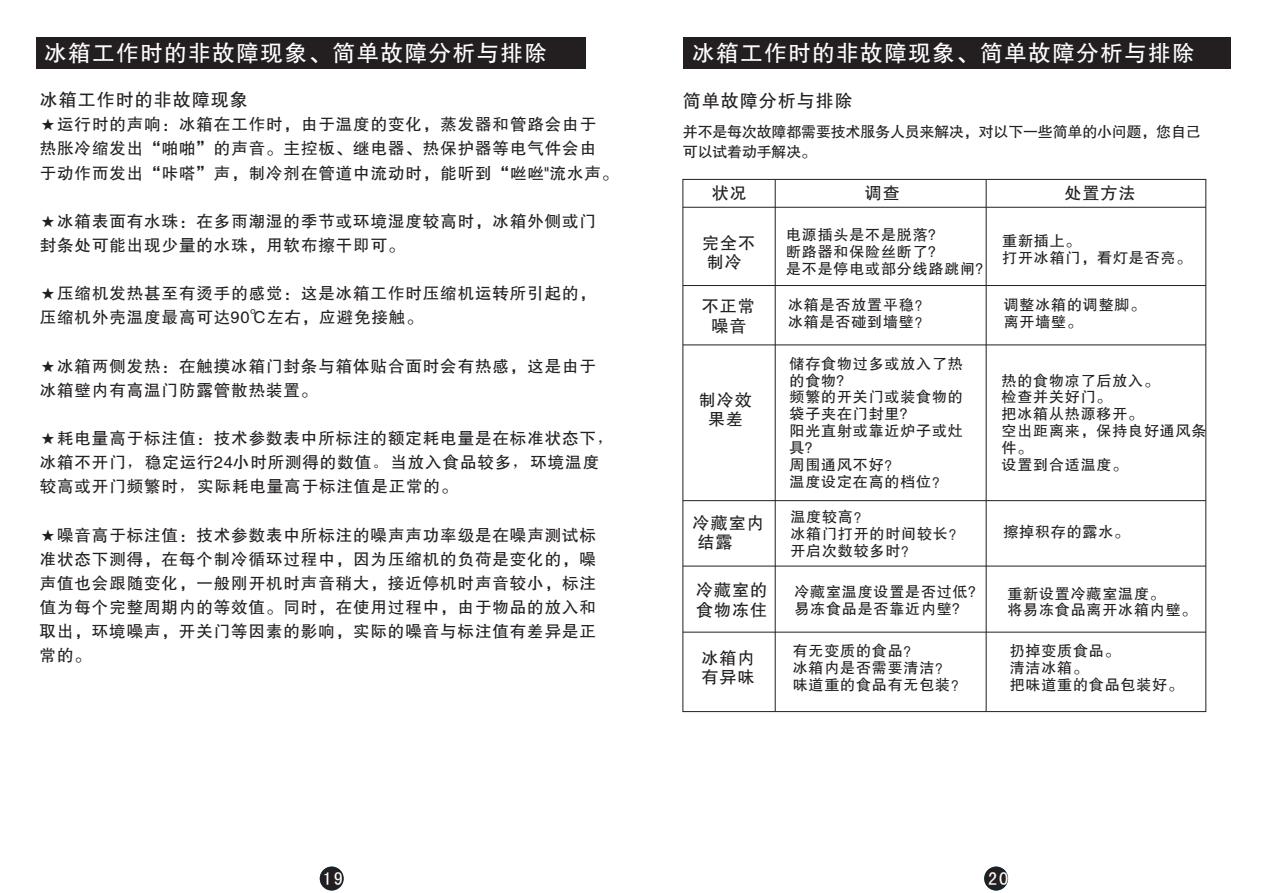
<style>
.page{position:relative;width:1263px;height:893px;background:#fff}
.page>*{position:absolute;margin:0;border:0;box-sizing:border-box;transform-origin:0 0}
.t1{font:22.8px "FZHTJW GB1 0";letter-spacing:.055em;color:#fff}
.t2{font:18.45px "Sim Hei";color:#fff}
.t3{font:18px "FZHTJW GB1 0";letter-spacing:.055em;color:#231f20}
.t4{font:17.1px/19.2px "FZHTJW GB1 0";letter-spacing:.055em;color:#231f20}
.t5{font:16.5px/24.2px "FZHTJW GB1 0";letter-spacing:.055em;color:#231f20}
.t6{font:15px/16.8px "FZHTJW GB1 0";letter-spacing:.055em;color:#231f20}
.t7{font:15px/20.2px "FZHTJW GB1 0";letter-spacing:-.015em;color:#231f20}
.s1{font-family:"Sim Sun"}
</style>
<div class="page">
<div style="left:320px;top:867px;width:24px;height:23px;background:#231f20;border-radius:50%"></div>
<div style="left:36px;top:37px;width:550px;height:32px;background:#231f20"></div>
<div style="left:683px;top:37px;width:548px;height:32px;background:#231f20"></div>
<hr style="left:683px;top:285px;width:523px;height:1px;background:#231f20">
<hr style="left:683px;top:207px;width:523px;height:1px;background:#231f20">
<hr style="left:775px;top:179px;width:1px;height:533px;background:#231f20">
<hr style="left:986px;top:179px;width:1px;height:533px;background:#231f20">
<hr style="left:683px;top:345px;width:523px;height:1px;background:#231f20">
<hr style="left:683px;top:500px;width:523px;height:1px;background:#231f20">
<hr style="left:683px;top:566px;width:523px;height:1px;background:#231f20">
<hr style="left:683px;top:632px;width:523px;height:1px;background:#231f20">
<div style="left:984px;top:867px;width:24px;height:23px;background:#231f20;border-radius:50%"></div>
<h1 class="t1" style="left:44px;top:41px;width:504px">冰箱工作时的非故障现象、简单故障分析与排除</h1>
<p class="t3" style="left:40px;top:90px;width:209px">冰箱工作时的非故障现象</p>
<p class="t5" style="left:40px;top:113px;width:580px">★运行时的声响：冰箱在工作时，由于温度的变化，蒸发器和管路会由于<br>热胀冷缩发出“啪啪”的声音。主控板、继电器、热保护器等电气件会由<br>于动作而发出“咔嗒”声，制冷剂在管道中流动时，能听到“咝咝"流水声。</p>
<p class="t5" style="left:40px;top:209px;width:558px">★冰箱表面有水珠：在多雨潮湿的季节或环境湿度较高时，冰箱外侧或门封条处可能出现少量的水珠，用软布擦干即可。</p>
<p class="t5" style="left:40px;top:282px;width:558px">★压缩机发热甚至有烫手的感觉：这是冰箱工作时压缩机运转所引起的，压缩机外壳温度最高可达90℃左右，应避免接触。</p>
<p class="t5" style="left:40px;top:354px;width:558px">★冰箱两侧发热：在触摸冰箱门封条与箱体贴合面时会有热感，这是由于冰箱壁内有高温门防露管散热装置。</p>
<p class="t5" style="left:40px;top:426px;width:575px">★耗电量高于标注值：技术参数表中所标注的额定耗电量是在标准状态下<span class="s1">，</span>冰箱不开门<span class="s1">，</span>稳定运行24小时所测得的数值<span class="s1">。</span>当放入食品较多<span class="s1">，</span>环境温度较高或开门频繁时<span class="s1">，</span>实际耗电量高于标注值是正常的。</p>
<p class="t5" style="left:40px;top:523px;width:558px;text-align:justify">★噪音高于标注值：技术参数表中所标注的噪声声功率级是在噪声测试标准状态下测得，在每个制冷循环过程中，因为压缩机的负荷是变化的，噪声值也会跟随变化，一般刚开机时声音稍大，接近停机时声音较小，标注值为每个完整周期内的等效值。同时，在使用过程中，由于物品的放入和取出，环境噪声，开关门等因素的影响，实际的噪音与标注值有差异是正常的。</p>
<p class="t2" style="left:323px;top:869px;width:22px">19</p>
<h1 class="t1" style="left:692px;top:41px;width:504px">冰箱工作时的非故障现象、简单故障分析与排除</h1>
<p class="t3" style="left:683px;top:91px;width:171px">简单故障分析与排除</p>
<p class="t7" style="left:683px;top:122px;width:519px">并不是每次故障都需要技术服务人员来解决，对以下一些简单的小问题，您自己可以试着动手解决。</p>
<p class="t4" style="left:712px;top:184px;width:37px">状况</p>
<p class="t4" style="left:865px;top:184px;width:37px">调查</p>
<p class="t4" style="left:1064px;top:184px;width:73px">处置方法</p>
<p class="t4" style="left:702px;top:234px;width:55px">完全不制冷</p>
<p class="t6" style="left:786px;top:227px;width:199px">电源插头是不是脱落?<br>断路器和保险丝断了?<br>是不是停电或部分线路跳闸?</p>
<p class="t6" style="left:1002px;top:233px;width:191px">重新插上。<br>打开冰箱门，看灯是否亮。</p>
<p class="t4" style="left:702px;top:297px;width:55px;text-align:center">不正常噪音</p>
<p class="t4" style="left:699px;top:391px;width:54px;text-align:center">制冷效果差</p>
<p class="t6" style="left:788px;top:296px;width:143px">冰箱是否放置平稳？冰箱是否碰到墙壁？</p>
<p class="t6" style="left:1004px;top:297px;width:143px">调整冰箱的调整脚。离开墙壁。</p>
<p class="t6" style="left:789px;top:355px;width:175px">储存食物过多或放入了热的食物?<br>频繁的开关门或装食物的袋子夹在门封里?<br>阳光直射或靠近炉子或灶具?<br>周围通风不好？<br>温度设定在高的档位？</p>
<p class="t6" style="left:1001px;top:372px;width:206px">热的食物凉了后放入。<br>检查并关好门。<br>把冰箱从热源移开。<br>空出距离来，保持良好通风条件。<br>设置到合适温度。</p>
<p class="t6" style="left:790px;top:508px;width:175px">温度较高？<br>冰箱门打开的时间较长？开启次数较多时？</p>
<p class="t4" style="left:693px;top:514px;width:73px">冷藏室内结露</p>
<p class="t6" style="left:1003px;top:523px;width:127px">擦掉积存的露水。</p>
<p class="t4" style="left:696px;top:581px;width:73px">冷藏室的食物冻住</p>
<p class="t6" style="left:794px;top:584px;width:183px">冷藏室温度设置是否过低?易冻食品是否靠近内壁?</p>
<p class="t6" style="left:1007px;top:585px;width:191px">重新设置冷藏室温度。<br>将易冻食品离开冰箱内壁。</p>
<p class="t4" style="left:701px;top:648px;width:55px">冰箱内有异味</p>
<p class="t6" style="left:793px;top:643px;width:175px">有无变质的食品？<br>冰箱内是否需要清洁？味道重的食品有无包装？</p>
<p class="t6" style="left:1010px;top:643px;width:175px">扔掉变质食品。<br>清洁冰箱。<br>把味道重的食品包装好。</p>
<p class="t2" style="left:988px;top:869px;width:22px">20</p>
</div>
